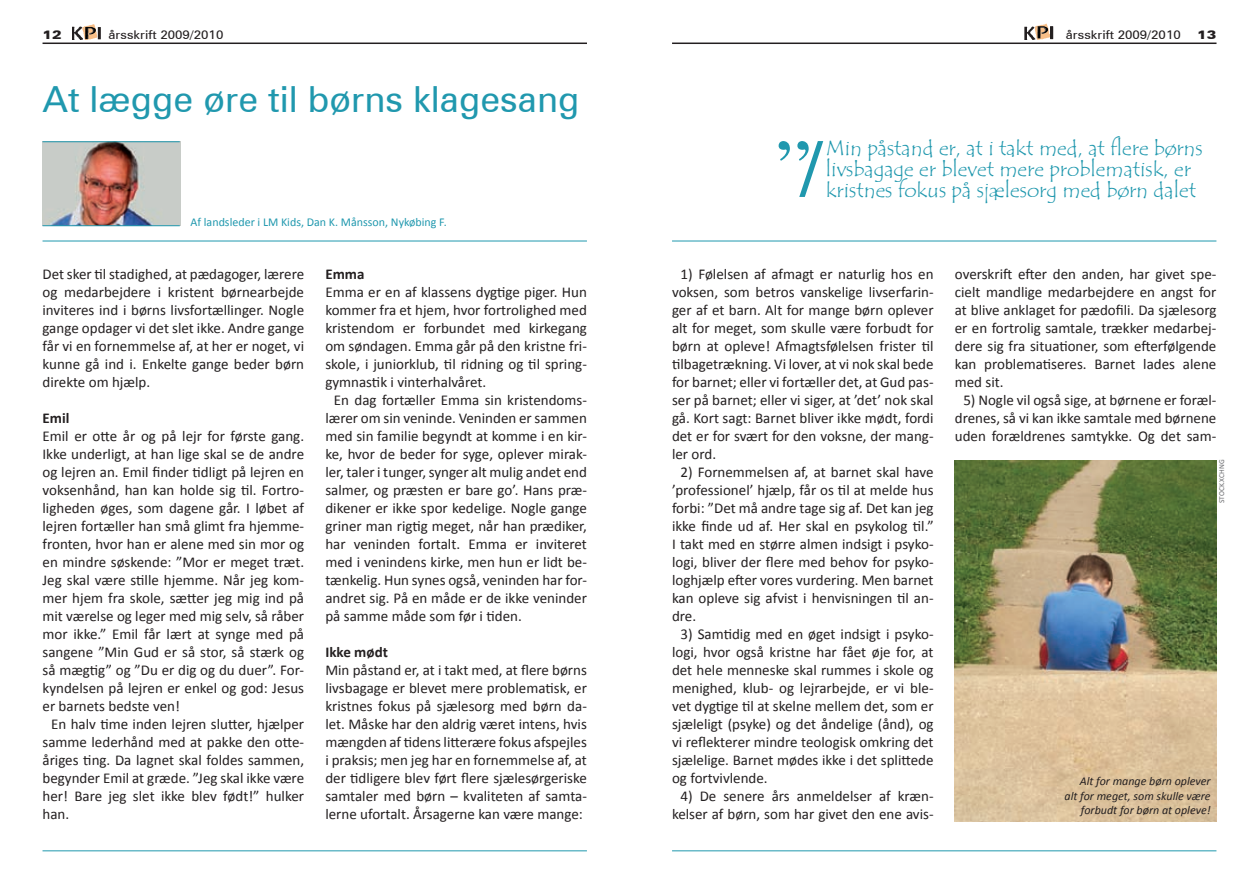
<style>
.page{position:relative;width:1259px;height:893px;background:#fff}
.page>*{position:absolute;margin:0;border:0;box-sizing:border-box;transform-origin:0 0}
.t1{font:81px "Times";color:#2098ae}
.t2{font:36px "Zurich BT";color:#2098ae}
.t3{font:21px/21px "Tempus Sans ITC";color:#2098ae}
.t4{font:15px/18px "Calibri";color:#231f20;text-align:justify}
.t5{font:700 15px "Calibri";color:#231f20}
.t6{font:italic 12px/14.4px "Calibri";color:#231f20;text-align:right}
.t7{font:12px "Calibri";color:#2098ae}
.t8{font:12px "Zurich BT";color:#231f20;scale:1.11 1}
.t9{font:900 expanded 12px "Zurich BT";color:#231f20}
.t10{font:7.5px "Calibri";color:#6c6d70}
</style>
<div class="page">
<hr style="left:43px;top:43px;width:544px;height:1px;background:#231f20">
<img style="left:84px;top:25px;width:11px;height:2px">
<svg style="left:72px;top:27px;width:29px;height:13px"></svg>
<img style="left:1036px;top:24px;width:12px;height:2px">
<hr style="left:672px;top:43px;width:544px;height:1px;background:#231f20">
<svg style="left:1024px;top:26px;width:29px;height:13px"></svg>
<hr style="left:43px;top:850px;width:544px;height:1px;background:#2098ae">
<hr style="left:672px;top:850px;width:544px;height:1px;background:#2098ae">
<img style="left:43px;top:142px;width:137px;height:83px">
<hr style="left:43px;top:225px;width:137px;height:1px;background:#2098ae">
<hr style="left:43px;top:141px;width:137px;height:1px;background:#2098ae">
<hr style="left:43px;top:241px;width:544px;height:1px;background:#2098ae">
<hr style="left:672px;top:241px;width:544px;height:1px;background:#2098ae">
<img style="left:955px;top:460px;width:261px;height:361px">
<p class="t9" style="left:43px;top:27px;width:21px">12</p>
<p class="t8" style="left:108px;top:27px;width:105px">årsskrift 2009/2010</p>
<p class="t8" style="left:1066px;top:27px;width:105px">årsskrift 2009/2010</p>
<p class="t9" style="left:1197px;top:27px;width:21px">13</p>
<h2 class="t2" style="left:43px;top:78px;width:538px">At lægge øre til børns klagesang</h2>
<p class="t7" style="left:190px;top:214px;width:258px">Af landsleder i LM Kids, Dan K. Månsson, Nykøbing F.</p>
<p class="t4" style="left:43px;top:264px;width:263px">Det sker til stadighed, at pædagoger, lærere og medarbejdere i kristent børnearbejde inviteres ind i børns livsfortællinger. Nogle gange opdager vi det slet ikke. Andre gange får vi en fornemmelse af, at her er noget, vi kunne gå ind i. Enkelte gange beder børn direkte om hjælp.</p>
<p class="t5" style="left:43px;top:409px;width:28px">Emil</p>
<p class="t4" style="left:43px;top:426px;width:263px">Emil er otte år og på lejr for første gang.</p>
<p class="t4" style="left:43px;top:444px;width:263px">Ikke underligt, at han lige skal se de andre</p>
<p class="t4" style="left:43px;top:462px;width:263px">og lejren an. Emil finder tidligt på lejren en</p>
<p class="t4" style="left:43px;top:480px;width:263px">voksenhånd, han kan holde sig til. Fortro-</p>
<p class="t4" style="left:43px;top:498px;width:263px">ligheden øges, som dagene går. I løbet af</p>
<p class="t4" style="left:43px;top:516px;width:263px">lejren fortæller han små glimt fra hjemme-</p>
<p class="t4" style="left:43px;top:534px;width:263px">fronten, hvor han er alene med sin mor og</p>
<p class="t4" style="left:43px;top:552px;width:263px">en mindre søskende: ”Mor er meget træt.</p>
<p class="t4" style="left:43px;top:570px;width:263px">Jeg skal være stille hjemme. Når jeg kom-</p>
<p class="t4" style="left:43px;top:588px;width:263px">mer hjem fra skole, sætter jeg mig ind på</p>
<p class="t4" style="left:43px;top:606px;width:263px">mit værelse og leger med mig selv, så råber</p>
<p class="t4" style="left:43px;top:624px;width:263px">mor ikke.” Emil får lært at synge med på</p>
<p class="t4" style="left:43px;top:642px;width:263px">sangene ”Min Gud er så stor, så stærk og</p>
<p class="t4" style="left:43px;top:660px;width:263px">så mægtig” og ”Du er dig og du duer”. For-</p>
<p class="t4" style="left:43px;top:678px;width:263px">kyndelsen på lejren er enkel og god: Jesus</p>
<p class="t4" style="left:43px;top:696px;width:139px">er barnets bedste ven!</p>
<p class="t4" style="left:51px;top:714px;width:255px">En halv time inden lejren slutter, hjælper</p>
<p class="t4" style="left:43px;top:732px;width:263px">samme lederhånd med at pakke den otte-</p>
<p class="t4" style="left:43px;top:750px;width:263px">åriges ting. Da lagnet skal foldes sammen,</p>
<p class="t4" style="left:43px;top:768px;width:263px">begynder Emil at græde. ”Jeg skal ikke være</p>
<p class="t4" style="left:43px;top:786px;width:263px">her! Bare jeg slet ikke blev født!” hulker</p>
<p class="t4" style="left:43px;top:804px;width:28px">han.</p>
<p class="t5" style="left:325px;top:265px;width:41px">Emma</p>
<p class="t4" style="left:325px;top:282px;width:263px">Emma er en af klassens dygtige piger. Hun</p>
<p class="t4" style="left:325px;top:300px;width:263px">kommer fra et hjem, hvor fortrolighed med</p>
<p class="t4" style="left:325px;top:318px;width:263px">kristendom er forbundet med kirkegang</p>
<p class="t4" style="left:325px;top:336px;width:263px">om søndagen. Emma går på den kristne fri-</p>
<p class="t4" style="left:325px;top:354px;width:263px">skole, i juniorklub, til ridning og til spring-</p>
<p class="t4" style="left:325px;top:372px;width:162px">gymnastik i vinterhalvåret.</p>
<p class="t4" style="left:334px;top:390px;width:255px">En dag fortæller Emma sin kristendoms-</p>
<p class="t4" style="left:325px;top:408px;width:263px">lærer om sin veninde. Veninden er sammen</p>
<p class="t4" style="left:325px;top:426px;width:263px">med sin familie begyndt at komme i en kir-</p>
<p class="t4" style="left:325px;top:444px;width:263px">ke, hvor de beder for syge, oplever mirak-</p>
<p class="t4" style="left:325px;top:462px;width:263px">ler, taler i tunger, synger alt mulig andet end</p>
<p class="t4" style="left:325px;top:480px;width:263px">salmer, og præsten er bare go’. Hans præ-</p>
<p class="t4" style="left:325px;top:498px;width:263px">dikener er ikke spor kedelige. Nogle gange</p>
<p class="t4" style="left:325px;top:516px;width:263px">griner man rigtig meget, når han prædiker,</p>
<p class="t4" style="left:325px;top:534px;width:263px">har veninden fortalt. Emma er inviteret</p>
<p class="t4" style="left:325px;top:552px;width:263px">med i venindens kirke, men hun er lidt be-</p>
<p class="t4" style="left:325px;top:570px;width:263px">tænkelig. Hun synes også, veninden har for-</p>
<p class="t4" style="left:325px;top:588px;width:263px">andret sig. På en måde er de ikke veninder</p>
<p class="t4" style="left:325px;top:606px;width:198px">på samme måde som før i tiden.</p>
<p class="t5" style="left:325px;top:643px;width:64px">Ikke mødt</p>
<p class="t4" style="left:325px;top:660px;width:263px">Min påstand er, at i takt med, at flere børns livsbagage er blevet mere problematisk, er kristnes fokus på sjælesorg med børn da&shy;let. Måske har den aldrig været intens, hvis mængden af tidens litterære fokus afspejles i praksis; men jeg har en fornemmelse af, at der tidligere blev ført flere sjælesørgeriske samtaler med børn – kvaliteten af samta&shy;lerne ufortalt. Årsagerne kan være mange:</p>
<h1 class="t1" style="left:776px;top:123px;width:48px">”/</h1>
<h3 class="t3" style="left:826px;top:138px;width:378px">Min påstand er, at i takt med, at flere børns livsbagage er blevet mere problematisk, er kristnes fokus på sjælesorg med børn dalet</h3>
<p class="t4" style="left:672px;top:264px;width:263px;text-indent:9px">1) Følelsen af afmagt er naturlig hos en voksen, som betros vanskelige livserfarin&shy;ger af et barn. Alt for mange børn oplever alt for meget, som skulle være forbudt for børn at opleve! Afmagtsfølelsen frister til tilbagetrækning. Vi lover, at vi nok skal bede for barnet; eller vi fortæller det, at Gud pas&shy;ser på barnet; eller vi siger, at ’det’ nok skal gå. Kort sagt: Barnet bliver ikke mødt, fordi det er for svært for den voksne, der mang&shy;ler ord.</p>
<p class="t4" style="left:672px;top:462px;width:263px;text-indent:9px">2) Fornemmelsen af, at barnet skal have ’professionel’ hjælp, får os til at melde hus forbi: ”Det må andre tage sig af. Det kan jeg ikke finde ud af. Her skal en psykolog til.” I takt med en større almen indsigt i psyko&shy;logi, bliver der flere med behov for psyko&shy;loghjælp efter vores vurdering. Men barnet kan opleve sig afvist i henvisningen til an&shy;dre.</p>
<p class="t4" style="left:672px;top:624px;width:263px;text-indent:9px">3) Samtidig med en øget indsigt i psyko&shy;logi, hvor også kristne har fået øje for, at det hele menneske skal rummes i skole og menighed, klub- og lejrarbejde, er vi ble&shy;vet dygtige til at skelne mellem det, som er sjæleligt (psyke) og det åndelige (ånd), og vi reflekterer mindre teologisk omkring det sjælelige. Barnet mødes ikke i det splittede og fortvivlende.</p>
<p class="t4" style="left:672px;top:786px;width:263px;text-align:center">4) De senere års anmeldelser af kræn&shy;kelser af børn, som har givet den ene avis-</p>
<p class="t4" style="left:955px;top:264px;width:263px">overskrift efter den anden, har givet spe&shy;cielt mandlige medarbejdere en angst for at blive anklaget for pædofili. Da sjælesorg er en fortrolig samtale, trækker medarbej&shy;dere sig fra situationer, som efterfølgende kan problematiseres. Barnet lades alene med sit.</p>
<p class="t4" style="left:955px;top:390px;width:263px;text-align:center">5) Nogle vil også sige, at børnene er foræl&shy;drenes, så vi kan ikke samtale med børnene uden forældrenes samtykke. Og det sam-</p>
<p class="t10" style="left:1217px;top:503px;width:45px;rotate:-90deg">STOCK.XCHNG</p>
<p class="t6" style="left:1064px;top:773px;width:148px">Alt for mange børn oplever alt for meget, som skulle være forbudt for børn at opleve!</p>
</div>
